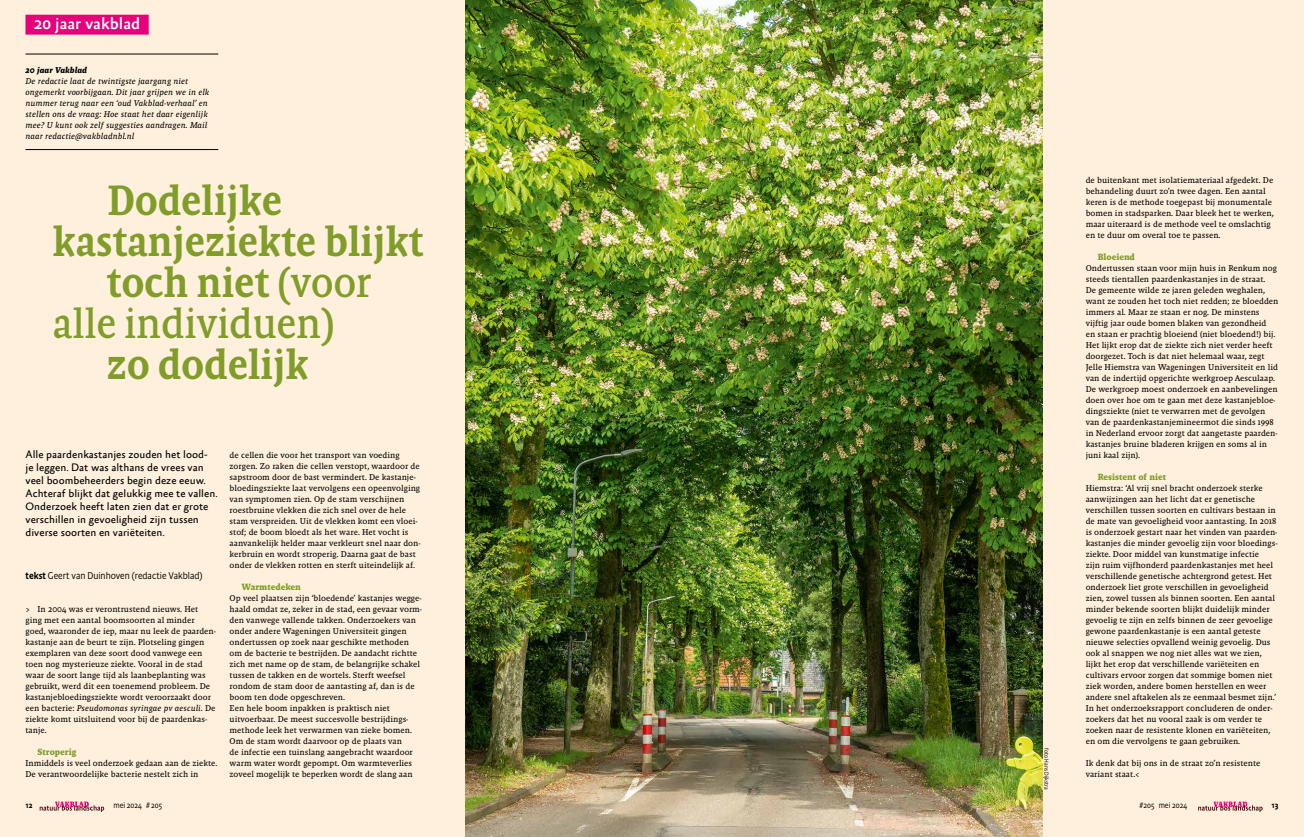
<style>
.page{position:relative;width:1304px;height:837px;background:#fff}
.page>*{position:absolute;margin:0;border:0;box-sizing:border-box;transform-origin:0 0}
.t1{font:500 43px "Absara Headline Pro";letter-spacing:-.01em;color:#809d29}
.t2{font:43px "Absara Headline Pro";letter-spacing:-.01em;color:#809d29}
.t3{font:500 16.8px "Absara Sans Offc Pro";color:#fff}
.t4{font:11px/13px "Absara Sans Offc Pro";color:#000}
.t5{font:300 10px "Absara Sans Headline Pro";color:#000}
.t6{font:700 9.2px "Malaga OT";color:#809d29}
.t7{font:8.6px/11px "Malaga OT";color:#000}
.t8{font:italic 8.6px/11px "Malaga OT";color:#000}
.t9{font:italic 700 8.6px "Malaga OT";color:#000}
.t10{font:300 8.3px "Absara Sans Headline Pro";color:#000}
.t11{font:500 8.3px "Absara Sans Headline Pro";color:#000}
.t12{font:300 6px "Absara Sans Headline Pro";color:#000}
.s1{font-family:"Absara Sans Sc Offc Pro"}
.s2{font-weight:400}
.s3{font-weight:500}
.s4{font-style:italic}
</style>
<div class="page">
<div style="left:0;top:0;width:1304px;height:836px;background:#fef0dc"></div>
<hr style="left:26px;top:54px;width:192px;height:1px;background:#000">
<hr style="left:26px;top:149px;width:192px;height:1px;background:#000">
<div style="left:26px;top:15px;width:123px;height:20px;background:#e5007c"></div>
<img style="left:465px;top:0;width:578px;height:836px">
<svg style="left:40px;top:801px;width:64px;height:10px"></svg>
<svg style="left:1198px;top:801px;width:65px;height:10px"></svg>
<h2 class="t3" style="left:34px;top:15px;width:108px"><span class="s1">20</span> jaar vakblad</h2>
<p class="t9" style="left:26px;top:65px;width:63px">20 jaar Vakblad</p>
<p class="t8" style="left:26px;top:75px;width:185px">De redactie laat de twintigste jaargang niet ongemerkt voorbijgaan. Dit jaar grijpen we in elk nummer terug naar een ‘oud Vakblad-verhaal’ en stellen ons de vraag: Hoe staat het daar eigenlijk mee? U kunt ook zelf suggesties aandragen. Mail naar redactie@vakbladnbl.nl</p>
<h1 class="t1" style="left:107px;top:174px;width:177px">Dodelijke</h1>
<h1 class="t1" style="left:53px;top:215px;width:373px">kastanjeziekte blijkt</h1>
<h1 class="t1" style="left:107px;top:256px;width:266px">toch niet <span class="s2">(voor</span></h1>
<h1 class="t2" style="left:53px;top:297px;width:283px">alle individuen)</h1>
<h1 class="t1" style="left:107px;top:338px;width:204px">zo dodelijk</h1>
<p class="t4" style="left:26px;top:448px;width:194px">Alle paardenkastanjes zouden het lood&shy;je leggen. Dat was althans de vrees van veel boombeheerders begin deze eeuw.<br>Achteraf blijkt dat gelukkig mee te vallen.<br>Onderzoek heeft laten zien dat er grote verschillen in gevoeligheid zijn tussen diverse soorten en variëteiten.</p>
<p class="t5" style="left:26px;top:569px;width:179px"><span class="s3">tekst</span> Geert van Duinhoven (redactie Vakblad)</p>
<p class="t7" style="left:26px;top:603px;width:192px">&gt; In 2004 was er verontrustend nieuws. Het ging met een aantal boomsoorten al minder goed, waaronder de iep, maar nu leek de paarden&shy;kastanje aan de beurt te zijn. Plotseling gingen exemplaren van deze soort dood vanwege een toen nog mysterieuze ziekte. Vooral in de stad waar de soort lange tijd als laanbeplanting was gebruikt, werd dit een toenemend probleem. De kastanjebloedingsziekte wordt veroorzaakt door een bacterie: <span class="s4">Pseudomonas syringae pv aesculi</span>. De ziekte komt uitsluitend voor bij de paardenkas&shy;tanje.</p>
<p class="t6" style="left:38px;top:746px;width:40px">Stroperig</p>
<p class="t7" style="left:26px;top:757px;width:193px">Inmiddels is veel onderzoek gedaan aan de ziekte.<br>De verantwoordelijke bacterie nestelt zich in</p>
<p class="t7" style="left:230px;top:449px;width:193px">de cellen die voor het transport van voeding zorgen. Zo raken die cellen verstopt, waardoor de sapstroom door de bast vermindert. De kastanje&shy;bloedingsziekte laat vervolgens een opeenvolging van symptomen zien. Op de stam verschijnen roestbruine vlekken die zich snel over de hele stam verspreiden. Uit de vlekken komt een vloei&shy;stof; de boom bloedt als het ware. Het vocht is aanvankelijk helder maar verkleurt snel naar don&shy;kerbruin en wordt stroperig. Daarna gaat de bast onder de vlekken rotten en sterft uiteindelijk af.</p>
<p class="t6" style="left:242px;top:581px;width:61px">Warmtedeken</p>
<p class="t7" style="left:230px;top:592px;width:194px">Op veel plaatsen zijn ‘bloedende’ kastanjes wegge&shy;haald omdat ze, zeker in de stad, een gevaar vorm&shy;den vanwege vallende takken. Onderzoekers van onder andere Wageningen Universiteit gingen ondertussen op zoek naar geschikte methoden om de bacterie te bestrijden. De aandacht richtte zich met name op de stam, de belangrijke schakel tussen de takken en de wortels. Sterft weefsel rondom de stam door de aantasting af, dan is de boom ten dode opgeschreven.<br>Een hele boom inpakken is praktisch niet uitvoerbaar. De meest succesvolle bestrijdings&shy;methode leek het verwarmen van zieke bomen.<br>Om de stam wordt daarvoor op de plaats van<br>de infectie een tuinslang aangebracht waardoor warm water wordt gepompt. Om warmteverlies zoveel mogelijk te beperken wordt de slang aan</p>
<p class="t12" style="left:1050px;top:747px;width:43px;rotate:90deg">foto Hans Dijkstra</p>
<p class="t7" style="left:1086px;top:174px;width:189px">de buitenkant met isolatiemateriaal afgedekt. De behandeling duurt zo’n twee dagen. Een aantal keren is de methode toegepast bij monumentale bomen in stadsparken. Daar bleek het te werken, maar uiteraard is de methode veel te omslachtig en te duur om overal toe te passen.</p>
<p class="t6" style="left:1098px;top:251px;width:39px">Bloeiend</p>
<p class="t7" style="left:1086px;top:262px;width:194px">Ondertussen staan voor mijn huis in Renkum nog steeds tientallen paardenkastanjes in de straat.<br>De gemeente wilde ze jaren geleden weghalen, want ze zouden het toch niet redden; ze bloedden immers al. Maar ze staan er nog. De minstens vijftig jaar oude bomen blaken van gezondheid<br>en staan er prachtig bloeiend (niet bloedend!) bij.<br>Het lijkt erop dat de ziekte zich niet verder heeft doorgezet. Toch is dat niet helemaal waar, zegt Jelle Hiemstra van Wageningen Universiteit en lid van de indertijd opgerichte werkgroep Aesculaap.<br>De werkgroep moest onderzoek en aanbevelingen doen over hoe om te gaan met deze kastanjebloe&shy;dingsziekte (niet te verwarren met de gevolgen van de paardenkastanjemineermot die sinds 1998 in Nederland ervoor zorgt dat aangetaste paarden&shy;kastanjes bruine bladeren krijgen en soms al in juni kaal zijn).</p>
<p class="t6" style="left:1098px;top:471px;width:70px">Resistent of niet</p>
<p class="t7" style="left:1086px;top:482px;width:193px">Hiemstra: ‘Al vrij snel bracht onderzoek sterke aanwijzingen aan het licht dat er genetische verschillen tussen soorten en cultivars bestaan in de mate van gevoeligheid voor aantasting. In 2018 is onderzoek gestart naar het vinden van paarden&shy;kastanjes die minder gevoelig zijn voor bloedings&shy;ziekte. Door middel van kunstmatige infectie<br>zijn ruim vijfhonderd paardenkastanjes met heel verschillende genetische achtergrond getest. Het onderzoek liet grote verschillen in gevoeligheid zien, zowel tussen als binnen soorten. Een aantal minder bekende soorten blijkt duidelijk minder gevoelig te zijn en zelfs binnen de zeer gevoelige gewone paardenkastanje is een aantal geteste nieuwe selecties opvallend weinig gevoelig. Dus ook al snappen we nog niet alles wat we zien, lijkt het erop dat verschillende variëteiten en cultivars ervoor zorgen dat sommige bomen niet ziek worden, andere bomen herstellen en weer andere snel aftakelen als ze eenmaal besmet zijn.’ In het onderzoeksrapport concluderen de onder&shy;zoekers dat het nu vooral zaak is om verder te zoeken naar de resistente klonen en variëteiten, en om die vervolgens te gaan gebruiken.</p>
<p class="t7" style="left:1086px;top:757px;width:176px">Ik denk dat bij ons in de straat zo’n resistente variant staat.&lt;</p>
<p class="t11" style="left:26px;top:799px;width:8px">12</p>
<p class="t10" style="left:113px;top:799px;width:50px">mei 2024 # 205</p>
<p class="t10" style="left:1140px;top:799px;width:49px">#205 mei 2024</p>
<p class="t11" style="left:1272px;top:799px;width:8px">13</p>
</div>
